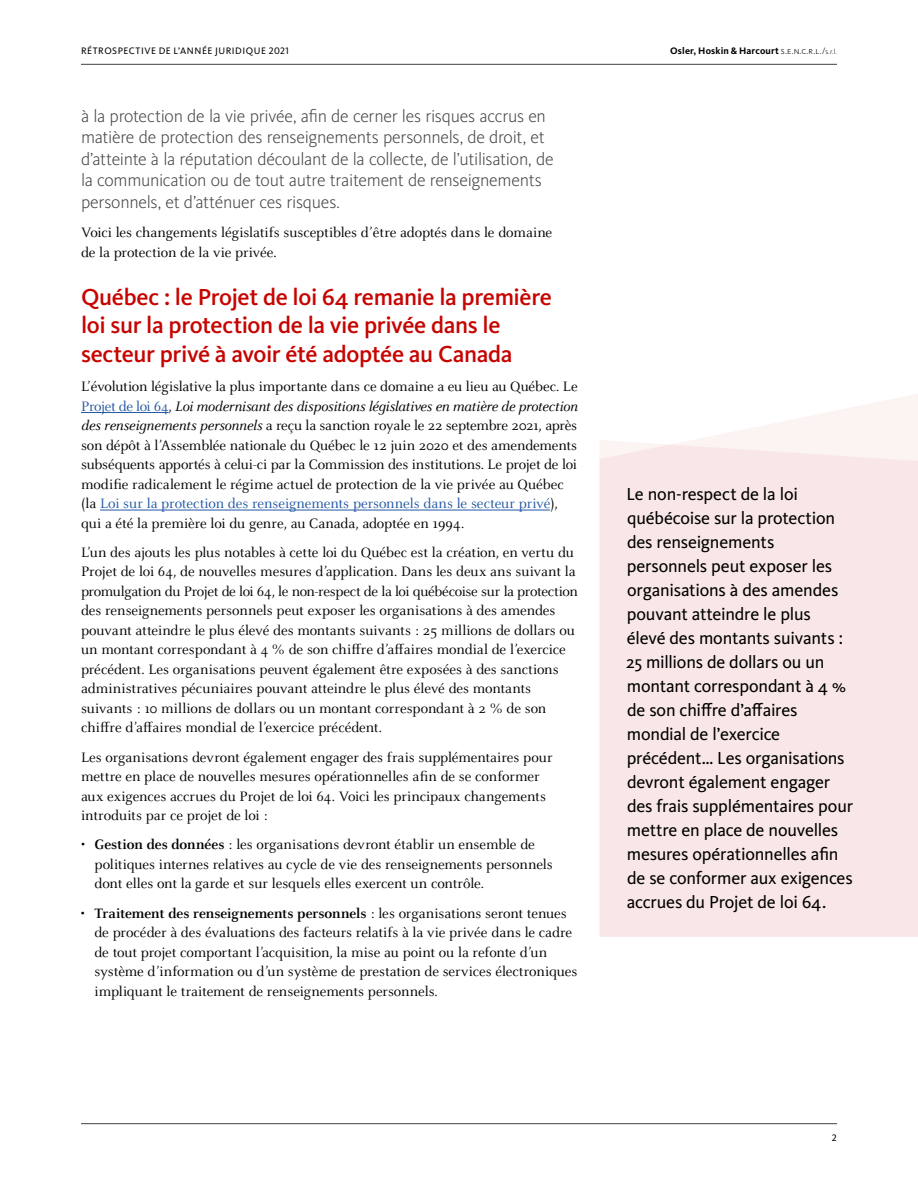
<style>
.page{position:relative;width:918px;height:1188px;background:#fff}
.page>*{position:absolute;margin:0;border:0;box-sizing:border-box;transform-origin:0 0}
.t1{font:500 24px/28.5px "Kievit Pro";letter-spacing:-.02em;color:#c60400}
.t2{font:18px/24px "Kievit Pro";letter-spacing:-.01em;color:#000}
.t3{font:300 18px/21.6px "Kievit Pro";letter-spacing:-.015em;color:#414141}
.t4{font:15px/19.5px "Celeste OT";letter-spacing:-.01em;color:#000}
.t5{font:700 9.75px "Kievit Pro";letter-spacing:.015em;color:#000}
.t6{font:9.75px "Kievit Pro";letter-spacing:.055em;color:#000}
.s1{font-weight:300}
.s2{font-weight:300;font-size:7.35px}
.s3{color:#2258a4}
.s4{font-style:italic}
.s5{font-weight:700}
</style>
<div class="page">
<hr style="left:81px;top:1123px;width:756px;height:1px;background:#414141">
<hr style="left:81px;top:64px;width:756px;height:1px;background:#414141">
<hr style="left:81px;top:412px;width:88px;height:1px;background:#2258a4">
<hr style="left:100px;top:510px;width:450px;height:1px;background:#2258a4">
<svg style="left:696px;top:394px;width:222px;height:46px;fill:#fcf4f4"></svg>
<div style="left:599px;top:440px;width:319px;height:497px;background:#f9e7e7"></div>
<p class="t6" style="left:81px;top:45px;width:209px">RÉTROSPECTIVE DE L’ANNÉE JURIDIQUE 2021</p>
<p class="t5" style="left:670px;top:45px;width:168px">Osler, Hoskin &amp; Harcourt <span class="s1">s.e.n.c.r.l./</span><span class="s2">s.r.l.</span></p>
<p class="t3" style="left:81px;top:105px;width:474px">à la protection de la vie privée, afin de cerner les risques accrus en matière de protection des renseignements personnels, de droit, et d’atteinte à la réputation découlant de la collecte, de l’utilisation, de la communication ou de tout autre traitement de renseignements personnels, et d’atténuer ces risques.</p>
<p class="t4" style="left:81px;top:223px;width:473px">Voici les changements législatifs susceptibles d’être adoptés dans le domaine de la protection de la vie privée.</p>
<h1 class="t1" style="left:81px;top:282px;width:472px">Québec : le Projet de loi 64 remanie la première loi sur la protection de la vie privée dans le secteur privé à avoir été adoptée au Canada</h1>
<p class="t4" style="left:81px;top:377px;width:498px">L’évolution législative la plus importante dans ce domaine a eu lieu au Québec. Le <span class="s3">Projet de loi 64</span>, <span class="s4">Loi modernisant des dispositions législatives en matière de protection des renseignements personnels</span> a reçu la sanction royale le 22 septembre 2021, après son dépôt à l’Assemblée nationale du Québec le 12 juin 2020 et des amendements subséquents apportés à celui-ci par la Commission des institutions. Le projet de loi modifie radicalement le régime actuel de protection de la vie privée au Québec (la <span class="s3">Loi sur la protection des renseignements personnels dans le secteur privé</span>), qui a été la première loi du genre, au Canada, adoptée en 1994.</p>
<p class="t4" style="left:81px;top:542px;width:498px">L’un des ajouts les plus notables à cette loi du Québec est la création, en vertu du Projet de loi 64, de nouvelles mesures d’application. Dans les deux ans suivant la promulgation du Projet de loi 64, le non-respect de la loi québécoise sur la protection des renseignements personnels peut exposer les organisations à des amendes pouvant atteindre le plus élevé des montants suivants : 25 millions de dollars ou un montant correspondant à 4 % de son chiffre d’affaires mondial de l’exercice précédent. Les organisations peuvent également être exposées à des sanctions administratives pécuniaires pouvant atteindre le plus élevé des montants suivants : 10 millions de dollars ou un montant correspondant à 2 % de son chiffre d’affaires mondial de l’exercice précédent.</p>
<p class="t4" style="left:81px;top:747px;width:473px">Les organisations devront également engager des frais supplémentaires pour mettre en place de nouvelles mesures opérationnelles afin de se conformer aux exigences accrues du Projet de loi 64. Voici les principaux changements introduits par ce projet de loi :</p>
<p class="t4" style="left:94px;top:835px;width:460px;text-indent:-13px">• <span class="s5">Gestion des données</span> : les organisations devront établir un ensemble de politiques internes relatives au cycle de vie des renseignements personnels dont elles ont la garde et sur lesquels elles exercent un contrôle.</p>
<p class="t4" style="left:94px;top:903px;width:484px;text-indent:-14px">• <span class="s5">Traitement des renseignements personnels</span> : les organisations seront tenues de procéder à des évaluations des facteurs relatifs à la vie privée dans le cadre de tout projet comportant l’acquisition, la mise au point ou la refonte d’un système d’information ou d’un système de prestation de services électroniques impliquant le traitement de renseignements personnels.</p>
<p class="t2" style="left:626px;top:482px;width:229px">Le non-respect de la loi québécoise sur la protection des renseignements personnels peut exposer les organisations à des amendes pouvant atteindre le plus élevé des montants suivants :<br>25 millions de dollars ou un montant correspondant à 4 % de son chiffre d’affaires mondial de l’exercice précédent… Les organisations devront également engager des frais supplémentaires pour mettre en place de nouvelles mesures opérationnelles afin de se conformer aux exigences accrues du Projet de loi 64.</p>
<p class="t6" style="left:832px;top:1132px;width:7px">2</p>
</div>
